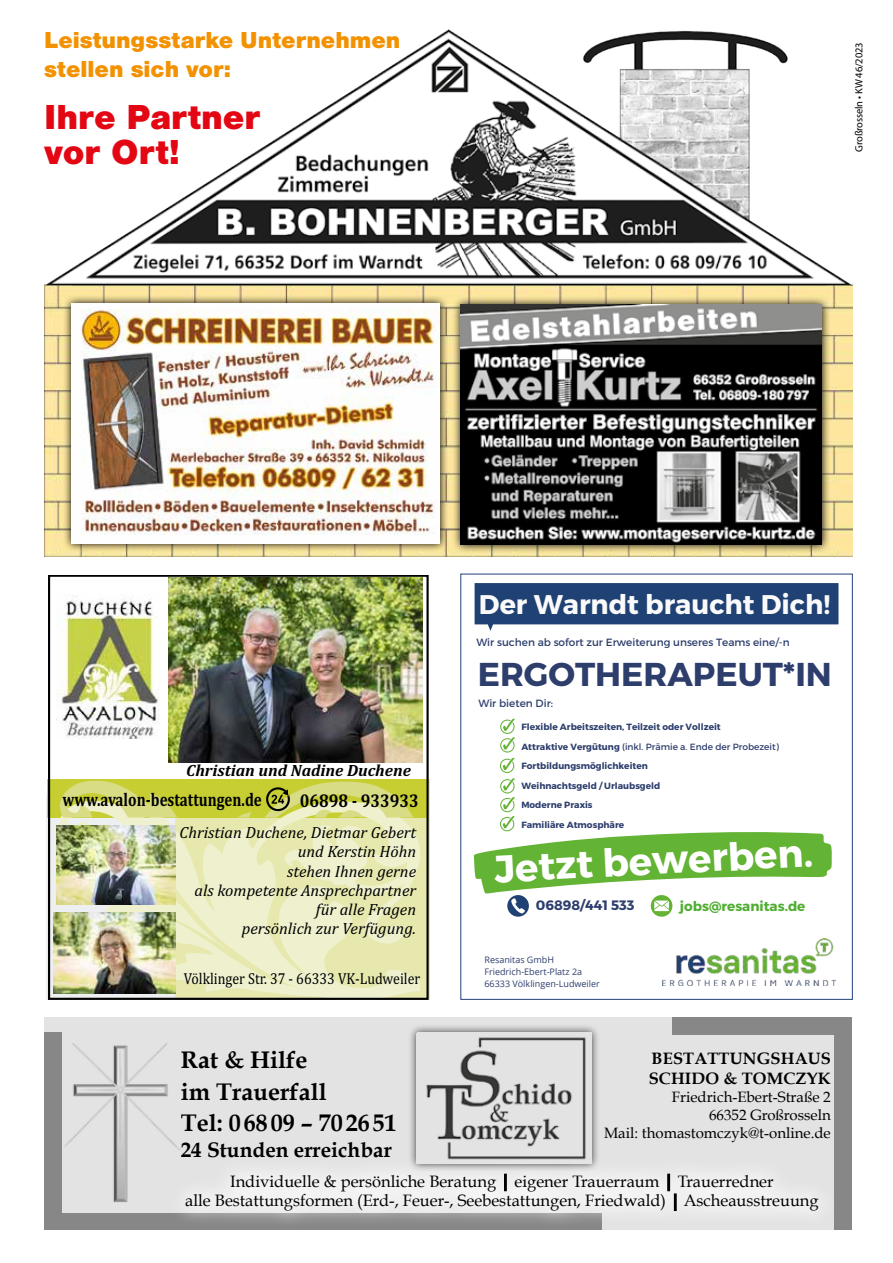
<style>
.page{position:relative;width:893px;height:1263px;background:#fff}
.page>*{position:absolute;margin:0;border:0;box-sizing:border-box;transform-origin:0 0}
.t1{font:700 38.7px "Montserrat";color:#fff}
.t2{font:900 36px/34.5px "Sans";letter-spacing:-.005em;color:#e30613}
.t3{font:700 33px "Montserrat";color:#2d3e6d}
.t4{font:700 27px "Montserrat";color:#fafafa}
.t5{font:900 24px/28.5px "Sans";color:#f39200}
.t6{font:700 24px/31.5px "Book Antiqua";color:#000}
.t7{font:700 21px "Book Antiqua";color:#000}
.t8{font:700 18.75px "Cambria";color:#000;scale:.79 1}
.t9{font:700 18.75px "Cambria";color:#000;scale:.87 1}
.t10{font:16.5px/19.8px "Book Antiqua";color:#000;text-align:center}
.t11{font:700 16.5px/19.8px "Book Antiqua";letter-spacing:.01em;color:#000}
.t12{font:italic 700 16.5px "Cambria";color:#000}
.t13{font:italic 16.35px/19.2px "Cambria";color:#000;text-align:right}
.t14{font:16.05px "Cambria";color:#000;scale:.87 1}
.t15{font:15px/18px "Book Antiqua";color:#000;text-align:right}
.t16{font:700 13.65px "Montserrat";color:#2d3e6d}
.t17{font:700 13.5px "Montserrat";color:#4fae32}
.t18{font:10.5px "Montserrat";color:#2d3e6d}
.t19{font:10.5px "Myriad Pro";letter-spacing:-.015em;color:#000}
.t20{font:700 9px/19.5px "Montserrat";color:#2d3e6d}
.t21{font:9px/12px "Open Sans";color:#2d3e6d}
.s1{font-weight:400}
</style>
<div class="page">
<img style="left:44px;top:29px;width:808px;height:527px">
<svg style="left:452px;top:296px;width:378px;height:257px;background:#c0b17a"></svg>
<img style="left:461px;top:304px;width:360px;height:241px">
<svg style="left:63px;top:295px;width:385px;height:257px;background:#c7b680"></svg>
<img style="left:72px;top:303px;width:368px;height:241px">
<div style="left:44px;top:1017px;width:808px;height:213px;background:#e3e3e3"></div>
<div style="left:408px;top:1024px;width:192px;height:148px;background:#000;opacity:.75"></div>
<img style="left:417px;top:1032px;width:175px;height:123px">
<div style="left:673px;top:1017px;width:179px;height:18px;background:#878787"></div>
<div style="left:44px;top:1214px;width:557px;height:16px;background:#878787"></div>
<div style="left:834px;top:1017px;width:18px;height:213px;background:#878787"></div>
<div style="left:44px;top:1032px;width:18px;height:198px;background:#878787"></div>
<svg style="left:167px;top:1155px;width:649px;height:75px"></svg>
<div style="left:504px;top:1174px;width:3px;height:17px;border:2px solid #000"></div>
<div style="left:667px;top:1174px;width:3px;height:17px;border:2px solid #000"></div>
<div style="left:674px;top:1193px;width:3px;height:18px;border:2px solid #000"></div>
<img style="left:64px;top:1043px;width:117px;height:159px">
<img style="left:662px;top:938px;width:173px;height:47px">
<svg style="left:500px;top:719px;width:15px;height:33px"></svg>
<svg style="left:475px;top:583px;width:363px;height:48px;background:#3e5b86"></svg>
<svg style="left:474px;top:758px;width:358px;height:158px"></svg>
<svg style="left:47px;top:575px;width:382px;height:424px"></svg>
<img style="left:168px;top:578px;width:255px;height:185px">
<img style="left:56px;top:594px;width:104px;height:144px">
<img style="left:53px;top:913px;width:122px;height:81px">
<img style="left:57px;top:826px;width:118px;height:79px">
<h3 class="t5" style="left:44px;top:26px;width:358px">Leistungsstarke Unternehmen stellen sich vor:</h3>
<h2 class="t2" style="left:44px;top:100px;width:218px">Ihre Partner vor Ort!</h2>
<p class="t19" style="left:853px;top:152px;width:111px;rotate:-90deg">Großrosseln • KW 46/2023</p>
<h3 class="t4" style="left:479px;top:588px;width:353px">Der Warndt braucht Dich!</h3>
<p class="t18" style="left:476px;top:636px;width:315px">Wir suchen ab sofort zur Erweiterung unseres Teams eine/-n</p>
<h3 class="t3" style="left:478px;top:654px;width:356px">ERGOTHERAPEUT*IN</h3>
<h3 class="t12" style="left:186px;top:759px;width:226px">Christian und Nadine Duchene</h3>
<h3 class="t8" style="left:62px;top:786px;width:254px">www.avalon-bestattungen.de</h3>
<h3 class="t9" style="left:300px;top:787px;width:139px">06898 - 933933</h3>
<h3 class="t13" style="left:180px;top:822px;width:238px">Christian Duchene, Dietmar Gebert und Kerstin Höhn<br>stehen Ihnen gerne<br>als kompetente Ansprechpartner für alle Fragen<br>persönlich zur Verfügung.</h3>
<p class="t18" style="left:478px;top:697px;width:76px">Wir bieten Dir:</p>
<p class="t20" style="left:521px;top:717px;width:259px">Flexible Arbeitszeiten, Teilzeit oder Vollzeit<br>Attraktive Vergütung <span class="s1">(inkl. Prämie a. Ende der Probezeit)<br></span>Fortbildungsmöglichkeiten<br>Weihnachtsgeld / Urlaubsgeld</p>
<p class="t20" style="left:521px;top:795px;width:104px">Moderne Praxis<br>Familiäre Atmosphäre</p>
<h1 class="t1" style="left:493px;top:845px;width:320px;rotate:-3deg">Jetzt bewerben.</h1>
<h3 class="t16" style="left:536px;top:897px;width:100px">06898/441 533</h3>
<h3 class="t17" style="left:680px;top:898px;width:127px">jobs@resanitas.de</h3>
<p class="t21" style="left:484px;top:953px;width:99px">Resanitas GmbH<br>Friedrich-Ebert-Platz 2a</p>
<h3 class="t14" style="left:184px;top:969px;width:273px">Völklinger Str. 37 - 66333 VK-Ludweiler</h3>
<p class="t21" style="left:484px;top:977px;width:117px">66333 Völklingen-Ludweiler</p>
<h3 class="t6" style="left:181px;top:1045px;width:218px">Rat &amp; hilfe<br>im trauerfall<br>tel: 0 6809 – 702651</h3>
<h3 class="t7" style="left:181px;top:1137px;width:213px">24 stunden erreichbar</h3>
<h3 class="t10" style="left:185px;top:1171px;width:635px">Individuelle &amp; persönliche Beratung | eigener Trauerraum | Trauerredner<br>alle Bestattungsformen (Erd-, Feuer-, Seebestattungen, Friedwald) | Ascheausstreuung</h3>
<h3 class="t11" style="left:649px;top:1049px;width:184px">Bestattungshaus schido &amp; tomczyk</h3>
<h3 class="t15" style="left:604px;top:1088px;width:228px">Friedrich-Ebert-Straße 2<br>66352 Großrosseln<br>Mail: thomastomczyk@t-online.de</h3>
</div>
